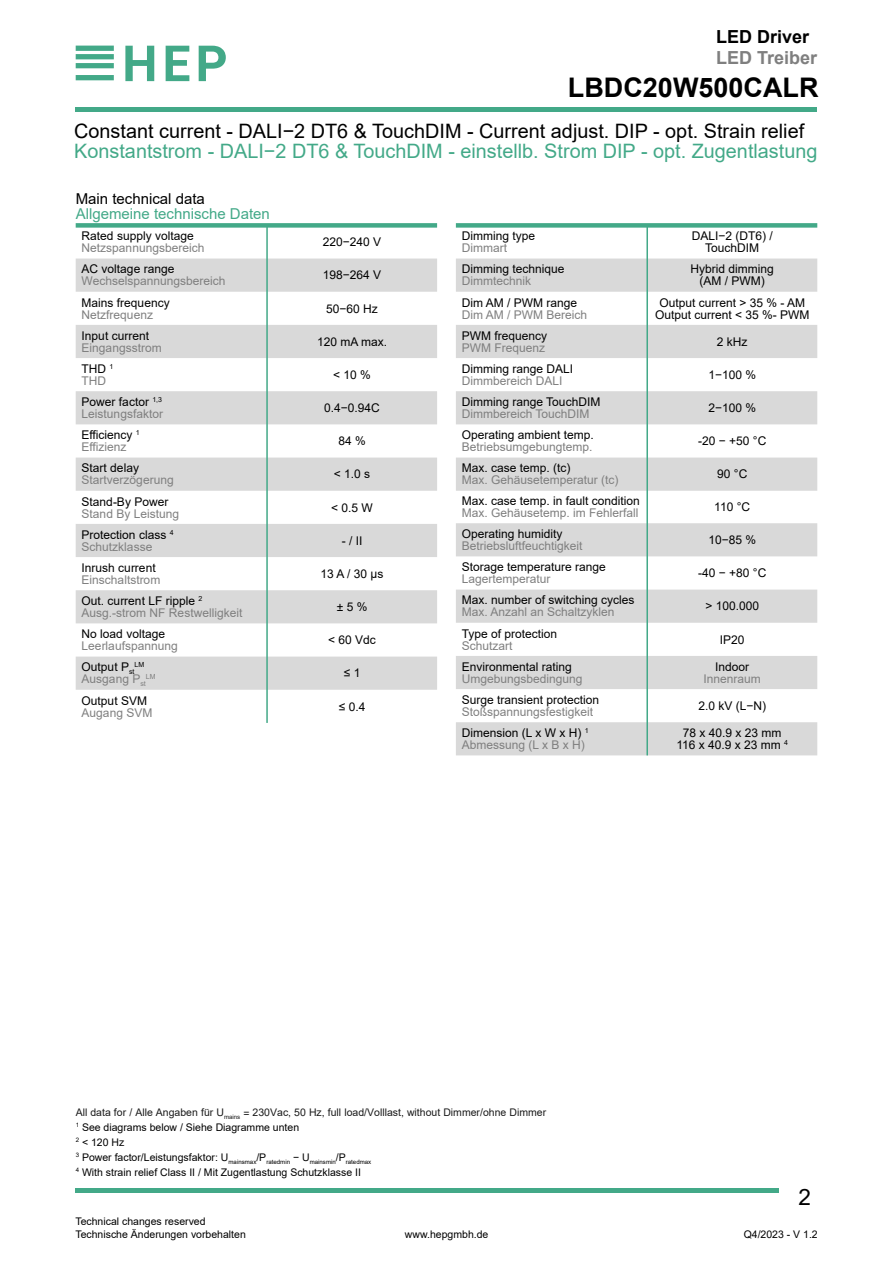
<style>
.page{position:relative;width:893px;height:1263px;background:#fff}
.page>*{position:absolute;margin:0;border:0;box-sizing:border-box;transform-origin:0 0}
.t1{font:700 27px "Arial";color:#000}
.t2{font:22.5px "Arial";color:#000}
.t3{font:19.8px "Arial";color:#000}
.t4{font:19.8px "Arial";color:#43a988}
.t5{font:700 18px "Arial";color:#7f7f7f}
.t6{font:700 18px "Arial";color:#000}
.t7{font:15px "Arial";color:#43a988}
.t8{font:15px "Arial";color:#000}
.t9{font:12px/12px "Arial";color:#000}
.t10{font:12px/12px "Arial";color:#7f7f7f}
.t11{font:10.5px/15px "Arial";color:#000}
.t12{font:7.05px "Arial";color:#000}
.t13{font:7.05px "Arial";color:#7f7f7f}
.s1{color:#7f7f7f}
.s2{color:#000}
.s3{color:#1a1a1a}
</style>
<div class="page">
<hr style="left:76px;top:108px;width:741px;height:4px;background:#43a988">
<hr style="left:76px;top:1189px;width:703px;height:4px;background:#43a988">
<svg style="left:76px;top:75px;width:38px;height:5px"></svg>
<svg style="left:76px;top:46px;width:38px;height:22px"></svg>
<svg style="left:125px;top:46px;width:29px;height:35px"></svg>
<svg style="left:166px;top:46px;width:23px;height:35px"></svg>
<svg style="left:199px;top:46px;width:27px;height:35px"></svg>
<svg style="left:76px;top:259px;width:361px;height:431px;fill:#d9d9d9"></svg>
<hr style="left:266px;top:225px;width:2px;height:498px;background:#43a988">
<div style="left:76px;top:223px;width:361px;height:5px;background:#43a988"></div>
<svg style="left:456px;top:259px;width:361px;height:496px;fill:#d9d9d9"></svg>
<hr style="left:646px;top:225px;width:2px;height:530px;background:#43a988">
<div style="left:456px;top:223px;width:361px;height:5px;background:#43a988"></div>
<h3 class="t6" style="left:716px;top:30px;width:95px">LED Driver</h3>
<h3 class="t5" style="left:716px;top:51px;width:103px">LED Treiber</h3>
<h1 class="t1" style="left:568px;top:77px;width:252px">LBDC20W500CALR</h1>
<h3 class="t3" style="left:74px;top:124px;width:732px">Constant current - DALI−2 DT6 &amp; TouchDIM - Current adjust. DIP - opt. Strain relief</h3>
<h3 class="t4" style="left:74px;top:144px;width:745px">Konstantstrom - DALI−2 DT6 &amp; TouchDIM - einstellb. Strom DIP - opt. Zugentlastung</h3>
<p class="t8" style="left:76px;top:193px;width:131px">Main technical data</p>
<p class="t7" style="left:76px;top:208px;width:196px">Allgemeine technische Daten</p>
<p class="t9" style="left:82px;top:231px;width:114px">Rated supply voltage</p>
<p class="t10" style="left:82px;top:243px;width:124px">Netzspannungsbereich</p>
<p class="t9" style="left:323px;top:237px;width:60px">220−240 V</p>
<p class="t9" style="left:462px;top:231px;width:75px">Dimming type</p>
<p class="t10" style="left:462px;top:243px;width:47px">Dimmart</p>
<p class="t9" style="left:692px;top:231px;width:83px;text-align:center">DALI−2 (DT6) /<br>TouchDIM</p>
<p class="t9" style="left:82px;top:264px;width:94px">AC voltage range</p>
<p class="t10" style="left:82px;top:276px;width:145px">Wechselspannungsbereich</p>
<p class="t9" style="left:323px;top:270px;width:60px">198−264 V</p>
<p class="t9" style="left:462px;top:264px;width:104px">Dimming technique</p>
<p class="t10" style="left:462px;top:276px;width:71px">Dimmtechnik</p>
<p class="t9" style="left:691px;top:264px;width:85px;text-align:center">Hybrid dimming (AM / PWM)</p>
<p class="t9" style="left:82px;top:297px;width:90px">Mains frequency</p>
<p class="t10" style="left:82px;top:309px;width:73px">Netzfrequenz</p>
<p class="t9" style="left:326px;top:303px;width:53px">50−60 Hz</p>
<p class="t9" style="left:462px;top:297px;width:117px">Dim AM / PWM range</p>
<p class="t10" style="left:462px;top:309px;width:127px">Dim AM / PWM Bereich</p>
<p class="t9" style="left:655px;top:297px;width:156px;text-align:center">Output current &gt; 35 % - AM<br>Output current &lt; 35 %- PWM</p>
<p class="t9" style="left:82px;top:331px;width:69px">Input current</p>
<p class="t10" style="left:82px;top:343px;width:82px">Eingangsstrom</p>
<p class="t9" style="left:317px;top:337px;width:72px">120 mA max.</p>
<p class="t9" style="left:462px;top:331px;width:87px">PWM frequency</p>
<p class="t10" style="left:462px;top:343px;width:85px">PWM Frequenz</p>
<p class="t9" style="left:717px;top:337px;width:32px">2 kHz</p>
<p class="t9" style="left:82px;top:364px;width:33px">THD <sup>1<br></sup><span class="s1">THD</span></p>
<p class="t9" style="left:333px;top:370px;width:39px">&lt;10%</p>
<p class="t10" style="left:82px;top:397px;width:83px"><span class="s2">Power factor</span> <sup>1,3<br></sup>Leistungsfaktor</p>
<p class="t9" style="left:324px;top:403px;width:57px">0.4−0.94C</p>
<p class="t9" style="left:82px;top:430px;width:60px">Efficiency <sup>1<br></sup><span class="s1">Effizienz</span></p>
<p class="t9" style="left:338px;top:436px;width:29px">84 %</p>
<p class="t9" style="left:82px;top:463px;width:59px">Start delay</p>
<p class="t10" style="left:82px;top:475px;width:94px">Startverzögerung</p>
<p class="t9" style="left:334px;top:469px;width:38px">&lt; 1.0 s</p>
<p class="t9" style="left:462px;top:364px;width:113px">Dimming range DALI</p>
<p class="t10" style="left:462px;top:376px;width:102px">Dimmbereich DALI</p>
<p class="t9" style="left:462px;top:397px;width:140px">Dimming range TouchDIM</p>
<p class="t10" style="left:462px;top:409px;width:129px">Dimmbereich TouchDIM</p>
<p class="t9" style="left:462px;top:430px;width:134px">Operating ambient temp.</p>
<p class="t10" style="left:462px;top:442px;width:132px">Betriebsumgebungtemp.</p>
<p class="t9" style="left:462px;top:463px;width:110px">Max. case temp. (tc)</p>
<p class="t10" style="left:462px;top:475px;width:158px">Max. Gehäusetemperatur (tc)</p>
<p class="t9" style="left:708px;top:370px;width:49px">1−100 %</p>
<p class="t9" style="left:708px;top:403px;width:49px">2−100 %</p>
<p class="t9" style="left:698px;top:436px;width:70px">-20 − +50 °C</p>
<p class="t9" style="left:717px;top:469px;width:32px">90 °C</p>
<p class="t9" style="left:82px;top:496px;width:88px">Stand-By Power</p>
<p class="t10" style="left:82px;top:508px;width:99px">Stand By Leistung</p>
<p class="t9" style="left:331px;top:502px;width:43px">&lt; 0.5 W</p>
<p class="t9" style="left:462px;top:496px;width:180px">Max. case temp. in fault condition</p>
<p class="t10" style="left:462px;top:508px;width:178px">Max. Gehäusetemp. im Fehlerfall</p>
<p class="t9" style="left:714px;top:502px;width:37px">110 °C</p>
<p class="t9" style="left:82px;top:530px;width:93px">Protection class <sup>4<br></sup><span class="s1">Schutzklasse</span></p>
<p class="t9" style="left:342px;top:536px;width:22px">-/II</p>
<p class="t9" style="left:82px;top:563px;width:76px">Inrush current</p>
<p class="t10" style="left:82px;top:575px;width:80px">Einschaltstrom</p>
<p class="t9" style="left:321px;top:569px;width:64px">13A/30μs</p>
<p class="t10" style="left:82px;top:596px;width:162px"><span class="s2">Out. current LF ripple</span> <sup>2<br></sup>Ausg.-strom NF Restwelligkeit</p>
<p class="t9" style="left:337px;top:602px;width:32px">±5%</p>
<p class="t9" style="left:82px;top:629px;width:85px">No load voltage</p>
<p class="t10" style="left:82px;top:641px;width:98px">Leerlaufspannung</p>
<p class="t9" style="left:328px;top:635px;width:49px">&lt; 60 Vdc</p>
<p class="t9" style="left:462px;top:529px;width:102px">Operating humidity</p>
<p class="t10" style="left:462px;top:541px;width:122px">Betriebsluftfeuchtigkeit</p>
<p class="t9" style="left:462px;top:562px;width:146px">Storage temperature range</p>
<p class="t10" style="left:462px;top:574px;width:90px">Lagertemperatur</p>
<p class="t9" style="left:462px;top:595px;width:174px">Max. number of switching cycles</p>
<p class="t10" style="left:462px;top:607px;width:154px">Max. Anzahl an Schaltzyklen</p>
<p class="t9" style="left:462px;top:628px;width:97px">Type of protection</p>
<p class="t10" style="left:462px;top:640px;width:52px">Schutzart</p>
<p class="t9" style="left:708px;top:535px;width:49px">10−85 %</p>
<p class="t9" style="left:698px;top:568px;width:70px">-40 − +80 °C</p>
<p class="t9" style="left:705px;top:601px;width:55px">&gt; 100.000</p>
<p class="t9" style="left:720px;top:634px;width:26px">IP20</p>
<p class="t9" style="left:82px;top:662px;width:54px">Output P<sub>st</sub></p>
<p class="t12" style="left:134px;top:662px;width:11px">LM</p>
<p class="t10" style="left:82px;top:674px;width:66px">Ausgang P<sub>st</sub></p>
<p class="t13" style="left:146px;top:674px;width:11px">LM</p>
<p class="t9" style="left:344px;top:668px;width:18px">≤ 1</p>
<p class="t9" style="left:82px;top:695px;width:67px">Output SVM</p>
<p class="t10" style="left:82px;top:707px;width:72px">Augang SVM</p>
<p class="t9" style="left:339px;top:701px;width:28px">≤ 0.4</p>
<p class="t9" style="left:462px;top:662px;width:112px">Environmental rating</p>
<p class="t10" style="left:462px;top:674px;width:122px">Umgebungsbedingung</p>
<p class="t9" style="left:462px;top:695px;width:139px">Surge transient protection</p>
<p class="t10" style="left:462px;top:707px;width:133px">Stoßspannungsfestigkeit</p>
<p class="t9" style="left:715px;top:662px;width:36px">Indoor</p>
<p class="t10" style="left:704px;top:674px;width:59px">Innenraum</p>
<p class="t9" style="left:698px;top:701px;width:69px">2.0 kV (L−N)</p>
<p class="t9" style="left:462px;top:728px;width:128px">Dimension (L x W x H) <sup>1<br></sup><span class="s1">Abmessung (L x B x H)</span></p>
<p class="t9" style="left:676px;top:728px;width:113px;text-align:center">78 x 40.9 x 23 mm<br>116 x 40.9 x 23 mm <sup>4</sup></p>
<p class="t11" style="left:76px;top:1105px;width:472px"><span class="s3">All data for / Alle Angaben für U</span><sub>mains</sub> <span class="s3">= 230Vac, 50 Hz, full load/Volllast, without Dimmer/ohne Dimmer </span><sup>1</sup> See diagrams below / Siehe Diagramme unten<br><sup>2</sup> &lt; 120 Hz<br><sup>3</sup> Power factor/Leistungsfaktor: U<sub>mainsmax</sub>/P<sub>ratedmin</sub> − U<sub>mainsmin</sub>/P<sub>ratedmax<br></sub><sup>4</sup> With strain relief Class II / Mit Zugentlastung Schutzklasse II</p>
<p class="t11" style="left:75px;top:1216px;width:172px;line-height:12.6px">Technical changes reserved<br>Technische Änderungen vorbehalten</p>
<p class="t11" style="left:405px;top:1227px;width:85px">www.hepgmbh.de</p>
<h2 class="t2" style="left:798px;top:1188px;width:14px">2</h2>
<p class="t11" style="left:744px;top:1227px;width:76px">Q4/2023 - V 1.2</p>
</div>
